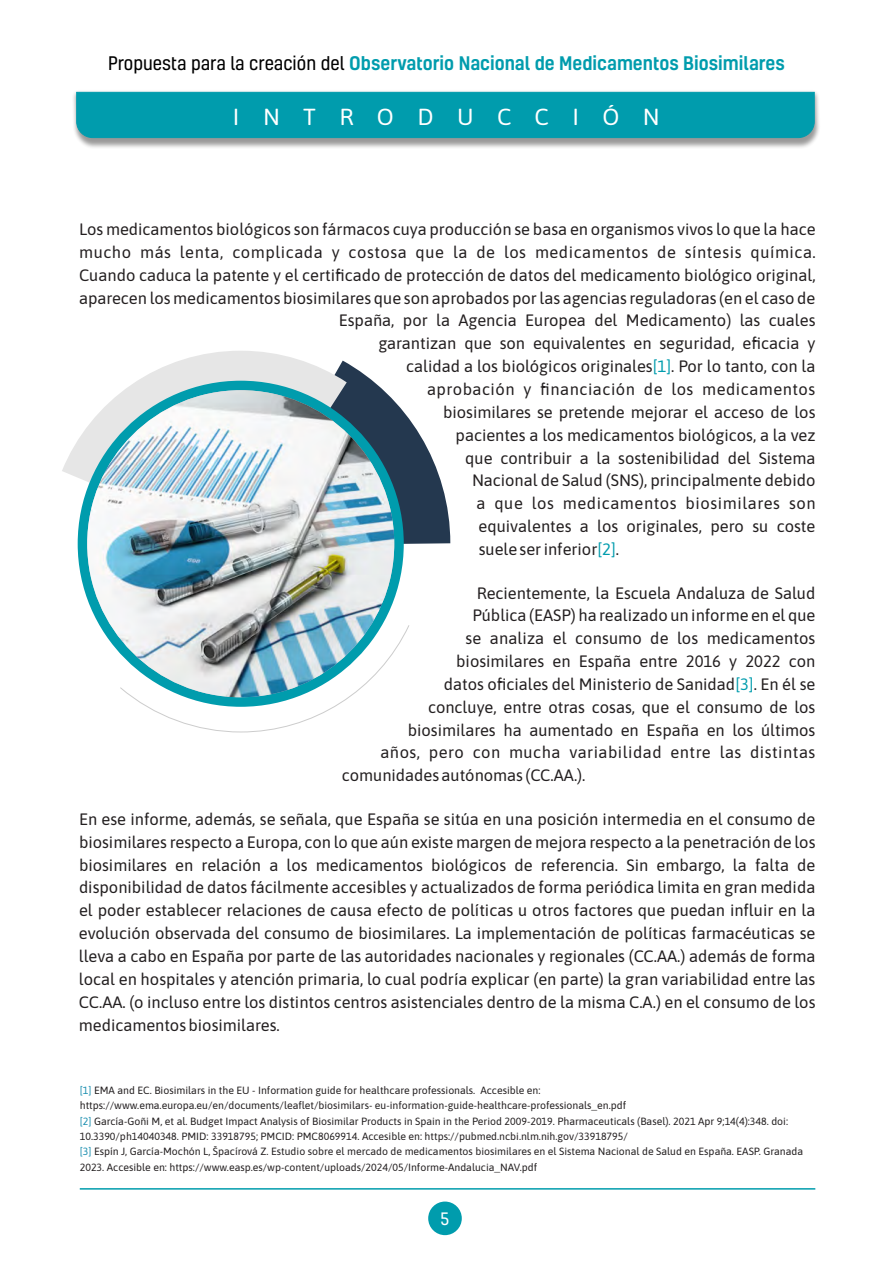
<style>
.page{position:relative;width:893px;height:1263px;background:#fff}
.page>*{position:absolute;margin:0;border:0;box-sizing:border-box;transform-origin:0 0}
.t1{font:23.25px "Asap";letter-spacing:1.01em;color:#fff}
.t2{font:500 18px "Kelson";color:#009cad}
.t3{font:16.5px/22.8px "Asap";color:#231f20;text-align:right}
.t4{font:16.5px "Asap";letter-spacing:.03em;color:#231f20}
.t5{font:16.5px "Asap";letter-spacing:.035em;color:#231f20}
.t6{font:16.5px "Asap";color:#009cad}
.t7{font:16.5px "Kelson";color:#fff}
.t8{font:10.5px/15.5px "Asap";color:#231f20}
.s1{font-weight:400;color:#000}
.s2{color:#188dae}
</style>
<div class="page">
<div style="left:428px;top:1201px;width:34px;height:34px;background:#009cad;border-radius:50%"></div>
<hr style="left:80px;top:1188px;width:735px;height:1px;background:#009cad">
<svg style="left:73px;top:92px;width:746px;height:56px;background:#bbbcbc"></svg>
<div style="left:76px;top:91px;width:739px;height:47px;background:#009cad"></div>
<svg style="left:386px;top:426px;width:65px;height:192px"></svg>
<svg style="left:62px;top:351px;width:352px;height:210px"></svg>
<div style="left:78px;top:381px;width:326px;height:326px;background:#009cad;border-radius:50%"></div>
<img style="left:87px;top:390px;width:307px;height:307px;border-radius:50%">
<svg style="left:119px;top:624px;width:291px;height:109px"></svg>
<p class="t2" style="left:108px;top:56px;width:678px"><span class="s1">Propuesta para la creación del</span> Observatorio Nacional de Medicamentos Biosimilares</p>
<h1 class="t1" style="left:233px;top:103px;width:428px">INTRODUCCIÓN</h1>
<p class="t3" style="left:79px;top:218px;width:738px">Los medicamentos biológicos son fármacos cuya producción se basa en organismos vivos lo que la hace mucho más lenta, complicada y costosa que la de los medicamentos de síntesis química.<br>Cuando caduca la patente y el certificado de protección de datos del medicamento biológico original, aparecen los medicamentos biosimilares que son aprobados por las agencias reguladoras (en el caso de España, por la Agencia Europea del Medicamento) las cuales<br>garantizan que son equivalentes en seguridad, eficacia y<br>calidad a los biológicos originales . Por lo tanto, con la</p>
<p class="t6" style="left:653px;top:357px;width:20px">[1]</p>
<p class="t4" style="left:427px;top:380px;width:390px">aprobación y financiación de los medicamentos</p>
<p class="t3" style="left:443px;top:400px;width:374px">biosimilares se pretende mejorar el acceso de los</p>
<p class="t3" style="left:456px;top:423px;width:361px">pacientes a los medicamentos biológicos, a la vez</p>
<p class="t3" style="left:465px;top:446px;width:352px">que contribuir a la sostenibilidad del Sistema</p>
<p class="t3" style="left:472px;top:469px;width:345px">Nacional de Salud (SNS), principalmente debido</p>
<p class="t5" style="left:476px;top:494px;width:341px">a que los medicamentos biosimilares son</p>
<p class="t3" style="left:479px;top:515px;width:338px">equivalentes a los originales, pero su coste</p>
<p class="t3" style="left:479px;top:538px;width:142px">suele ser inferior .</p>
<p class="t6" style="left:597px;top:539px;width:20px">[2]</p>
<p class="t3" style="left:444px;top:581px;width:373px">Recientemente, la Escuela Andaluza de Salud Pública (EASP) ha realizado un informe en el que<br>se analiza el consumo de los medicamentos biosimilares en España entre 2016 y 2022 con datos oficiales del Ministerio de Sanidad . En él se</p>
<p class="t6" style="left:735px;top:674px;width:20px">[3]</p>
<p class="t3" style="left:428px;top:695px;width:389px">concluye, entre otras cosas, que el consumo de los</p>
<p class="t3" style="left:408px;top:718px;width:409px">biosimilares ha aumentado en España en los últimos</p>
<p class="t4" style="left:380px;top:743px;width:436px">años, pero con mucha variabilidad entre las distintas</p>
<p class="t3" style="left:342px;top:764px;width:245px">comunidades autónomas (CC.AA.).</p>
<p class="t3" style="left:79px;top:807px;width:738px;text-align:justify">En ese informe, además, se señala, que España se sitúa en una posición intermedia en el consumo de biosimilares respecto a Europa, con lo que aún existe margen de mejora respecto a la penetración de los biosimilares en relación a los medicamentos biológicos de referencia. Sin embargo, la falta de disponibilidad de datos fácilmente accesibles y actualizados de forma periódica limita en gran medida el poder establecer relaciones de causa efecto de políticas u otros factores que puedan influir en la evolución observada del consumo de biosimilares. La implementación de políticas farmacéuticas se lleva a cabo en España por parte de las autoridades nacionales y regionales (CC.AA.) además de forma local en hospitales y atención primaria, lo cual podría explicar (en parte) la gran variabilidad entre las CC.AA. (o incluso entre los distintos centros asistenciales dentro de la misma C.A.) en el consumo de los medicamentos biosimilares.</p>
<p class="t8" style="left:80px;top:1082px;width:725px"><span class="s2">[1]</span> EMA and EC. Biosimilars in the EU - Information guide for healthcare professionals. Accesible en: https://www.ema.europa.eu/en/documents/leaflet/biosimilars- eu-information-guide-healthcare-professionals_en.pdf<br><span class="s2">[2]</span> García-Goñi M, et al. Budget Impact Analysis of Biosimilar Products in Spain in the Period 2009-2019. Pharmaceuticals (Basel). 2021 Apr 9;14(4):348. doi:<br>10.3390/ph14040348. PMID: 33918795; PMCID: PMC8069914. Accesible en: https://pubmed.ncbi.nlm.nih.gov/33918795/<br><span class="s2">[3]</span> Espín J, García-Mochón L, Špacírová Z. Estudio sobre el mercado de medicamentos biosimilares en el Sistema Nacional de Salud en España. EASP. Granada 2023. Accesible en: https://www.easp.es/wp-content/uploads/2024/05/Informe-Andalucia_NAV.pdf</p>
<p class="t7" style="left:440px;top:1212px;width:10px">5</p>
</div>
